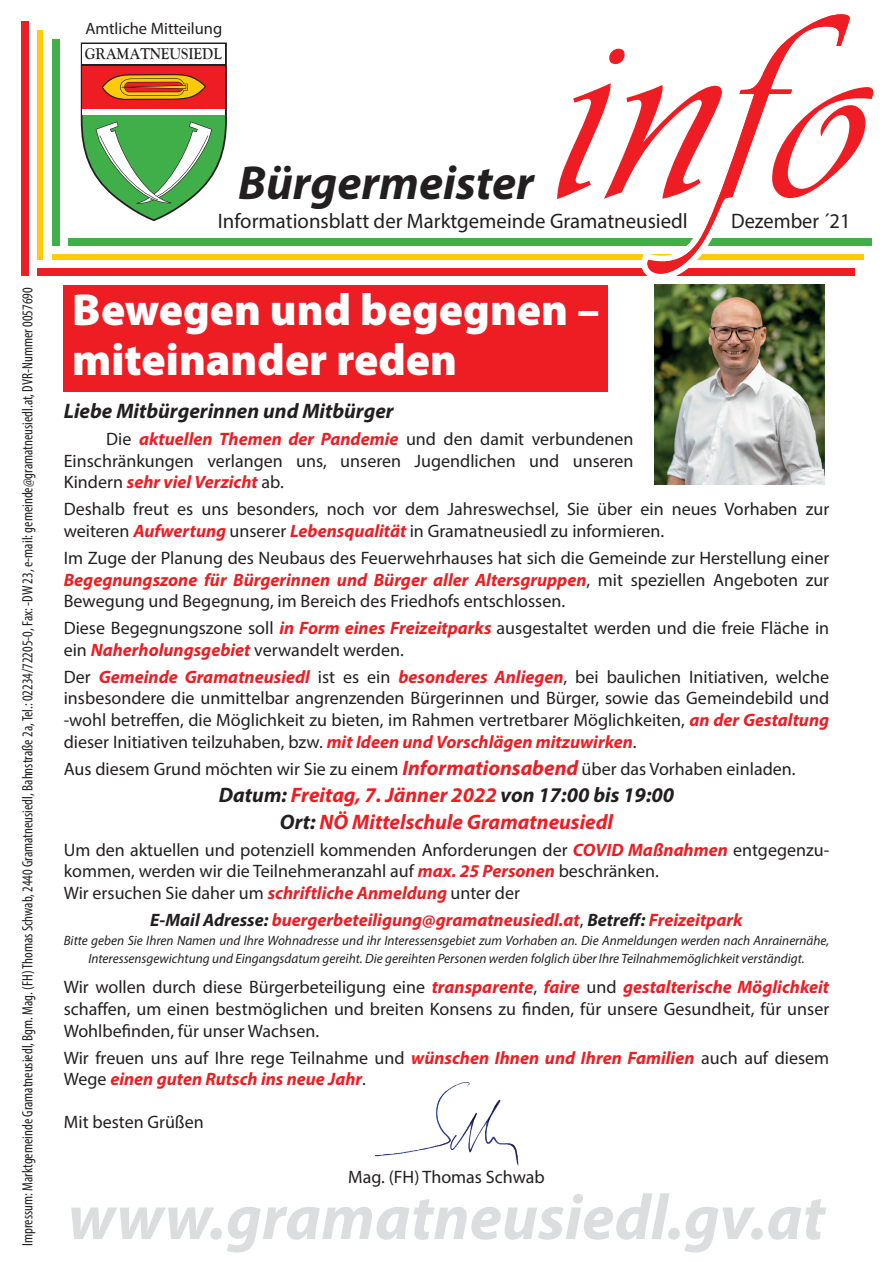
<style>
.page{position:relative;width:893px;height:1263px;background:#fff}
.page>*{position:absolute;margin:0;border:0;box-sizing:border-box;transform-origin:0 0}
.t1{font:276px "Vivaldii";color:#ee1d23}
.t2{font:italic 700 64.5px "Myriad Pro";color:#dcdddf}
.t3{font:italic 700 48px "Myriad Pro";color:#231f20}
.t4{font:900 45px/49.5px "Myriad Pro";color:#fff}
.t5{font:italic 700 21px/27px "Myriad Pro";color:#ee1d23;text-align:center}
.t6{font:21px "Myriad Pro";color:#231f20}
.t7{font:italic 700 21px "Myriad Pro";color:#231f20}
.t8{font:18px/21.6px "Myriad Pro";color:#231f20;text-align:justify}
.t9{font:italic 700 18px/21.6px "Myriad Pro";color:#ee1d23}
.t10{font:16.5px "Myriad Pro";color:#231f20}
.t11{font:700 16.35px "Goudy Old Style T";color:#231f20;scale:.9 1}
.t12{font:condensed 15px "Myriad Pro";color:#231f20}
.t13{font:italic 13.5px/18px "Myriad Pro";color:#231f20;text-align:center}
.s1{font-weight:700;font-style:italic;color:#ee1d23}
.s2{font-weight:700;font-style:italic;font-size:21px;color:#ee1d23}
.s3{color:#231f20}
.s4{font-weight:400;font-style:normal;color:#231f20}
</style>
<div class="page">
<div style="left:64px;top:285px;width:544px;height:106px;background:#ee1d23"></div>
<img style="left:655px;top:285px;width:170px;height:200px">
<svg style="left:81px;top:43px;width:146px;height:178px"></svg>
<div style="left:83px;top:44px;width:142px;height:20px;background:#fff"></div>
<div style="left:21px;top:21px;width:8px;height:255px;background:#ee1d23"></div>
<div style="left:52px;top:40px;width:8px;height:206px;background:#40ae49"></div>
<div style="left:37px;top:30px;width:6px;height:230px;background:#feca0a"></div>
<div style="left:37px;top:268px;width:818px;height:8px;background:#ee1d23"></div>
<div style="left:68px;top:238px;width:804px;height:8px;background:#40ae49"></div>
<div style="left:52px;top:254px;width:811px;height:6px;background:#feca0a"></div>
<svg style="left:641px;top:14px;width:209px;height:262px"></svg>
<img style="left:375px;top:1082px;width:144px;height:84px">
<p class="t12" style="left:18px;top:1246px;width:960px;rotate:-90deg">Impressum: Marktgemeinde Gramatneusiedl, Bgm. Mag. (FH) Thomas Schwab, 2440 Gramatneusiedl, Bahnstraße 2a, Tel.: 02234/72205-0, Fax: -DW 23, e-mail: gemeinde@gramatneusiedl.at, DVR-Nummer 0057690</p>
<h1 class="t1" style="left:554px;top:-51px;width:366px">info</h1>
<p class="t10" style="left:85px;top:18px;width:138px">Amtliche Mitteilung</p>
<p class="t11" style="left:85px;top:44px;width:154px">GRAMATNEUSIEDL</p>
<h3 class="t3" style="left:238px;top:151px;width:297px">Bürgermeister</h3>
<p class="t6" style="left:218px;top:208px;width:472px">Informationsblatt der Marktgemeinde Gramatneusiedl</p>
<p class="t6" style="left:731px;top:208px;width:121px">Dezember ´21</p>
<h3 class="t4" style="left:72px;top:286px;width:529px">Bewegen und begegnen – miteinander reden</h3>
<p class="t7" style="left:64px;top:397px;width:331px">Liebe Mitbürgerinnen und Mitbürger</p>
<p class="t8" style="left:64px;top:428px;width:571px;text-indent:43px">Die <span class="s1">aktuellen Themen der Pandemie</span> und den damit verbundenen Einschränkungen verlangen uns, unseren Jugendlichen und unseren Kindern <span class="s1">sehr viel Verzicht</span> ab.</p>
<p class="t8" style="left:64px;top:498px;width:767px">Deshalb freut es uns besonders, noch vor dem Jahreswechsel, Sie über ein neues Vorhaben zur weiteren <span class="s1">Aufwertung</span> unserer <span class="s1">Lebensqualität</span> in Gramatneusiedl zu informieren.</p>
<p class="t8" style="left:64px;top:547px;width:767px">Im Zuge der Planung des Neubaus des Feuerwehrhauses hat sich die Gemeinde zur Herstellung einer <span class="s1">Begegnungszone für Bürgerinnen und Bürger aller Altersgruppen</span>, mit speziellen Angeboten zur Bewegung und Begegnung, im Bereich des Friedhofs entschlossen.</p>
<p class="t8" style="left:64px;top:617px;width:767px">Diese Begegnungszone soll <span class="s1">in Form eines Freizeitparks</span> ausgestaltet werden und die freie Fläche in ein <span class="s1">Naherholungsgebiet</span> verwandelt werden.</p>
<p class="t8" style="left:64px;top:666px;width:767px">Der <span class="s1">Gemeinde Gramatneusiedl</span> ist es ein <span class="s1">besonderes Anliegen</span>, bei baulichen Initiativen, welche insbesondere die unmittelbar angrenzenden Bürgerinnen und Bürger, sowie das Gemeindebild und -wohl betreffen, die Möglichkeit zu bieten, im Rahmen vertretbarer Möglichkeiten, <span class="s1">an der Gestaltung </span>dieser Initiativen teilzuhaben, bzw. <span class="s1">mit Ideen und Vorschlägen mitzuwirken</span>.</p>
<p class="t8" style="left:64px;top:757px;width:733px">Aus diesem Grund möchten wir Sie zu einem <span class="s2">Informationsabend</span> über das Vorhaben einladen.</p>
<p class="t5" style="left:219px;top:780px;width:457px"><span class="s3">Datum:</span> Freitag, 7. Jänner 2022 <span class="s3">von 17:00 bis 19:00<br>Ort:</span> NÖ Mittelschule Gramatneusiedl</p>
<p class="t8" style="left:64px;top:838px;width:767px;text-align:left">Um den aktuellen und potenziell kommenden Anforderungen der <span class="s1">COVID Maßnahmen</span> entgegenzu&shy;kommen, werden wir die Teilnehmeranzahl auf <span class="s1">max. 25 Personen</span> beschränken.<br>Wir ersuchen Sie daher um <span class="s1">schriftliche Anmeldung</span> unter der</p>
<p class="t9" style="left:150px;top:908px;width:594px"><span class="s3">E-Mail Adresse:</span> buergerbeteiligung@gramatneusiedl.at<span class="s4">,</span> <span class="s3">Betreff:</span> Freizeitpark</p>
<p class="t13" style="left:64px;top:931px;width:767px">Bitte geben Sie Ihren Namen und Ihre Wohnadresse und ihr Interessensgebiet zum Vorhaben an. Die Anmeldungen werden nach Anrainernähe,<br>Interessensgewichtung und Eingangsdatum gereiht. Die gereihten Personen werden folglich über Ihre Teilnahmemöglichkeit verständigt.</p>
<p class="t8" style="left:64px;top:976px;width:767px">Wir wollen durch diese Bürgerbeteiligung eine <span class="s1">transparente</span>, <span class="s1">faire</span> und <span class="s1">gestalterische Möglichkeit </span>schaffen, um einen bestmöglichen und breiten Konsens zu finden, für unsere Gesundheit, für unser Wohlbefinden, für unser Wachsen.</p>
<p class="t9" style="left:64px;top:1046px;width:767px"><span class="s4">Wir freuen uns auf Ihre rege Teilnahme und</span> wünschen Ihnen und Ihren Familien <span class="s4">auch auf diesem<br>Wege</span> einen guten Rutsch ins neue Jahr<span class="s4">.</span></p>
<p class="t8" style="left:64px;top:1111px;width:142px">Mit besten Grüßen</p>
<p class="t8" style="left:348px;top:1166px;width:198px">Mag. (FH) Thomas Schwab</p>
<h2 class="t2" style="left:68px;top:1175px;width:759px">www.gramatneusiedl.gv.at</h2>
</div>
